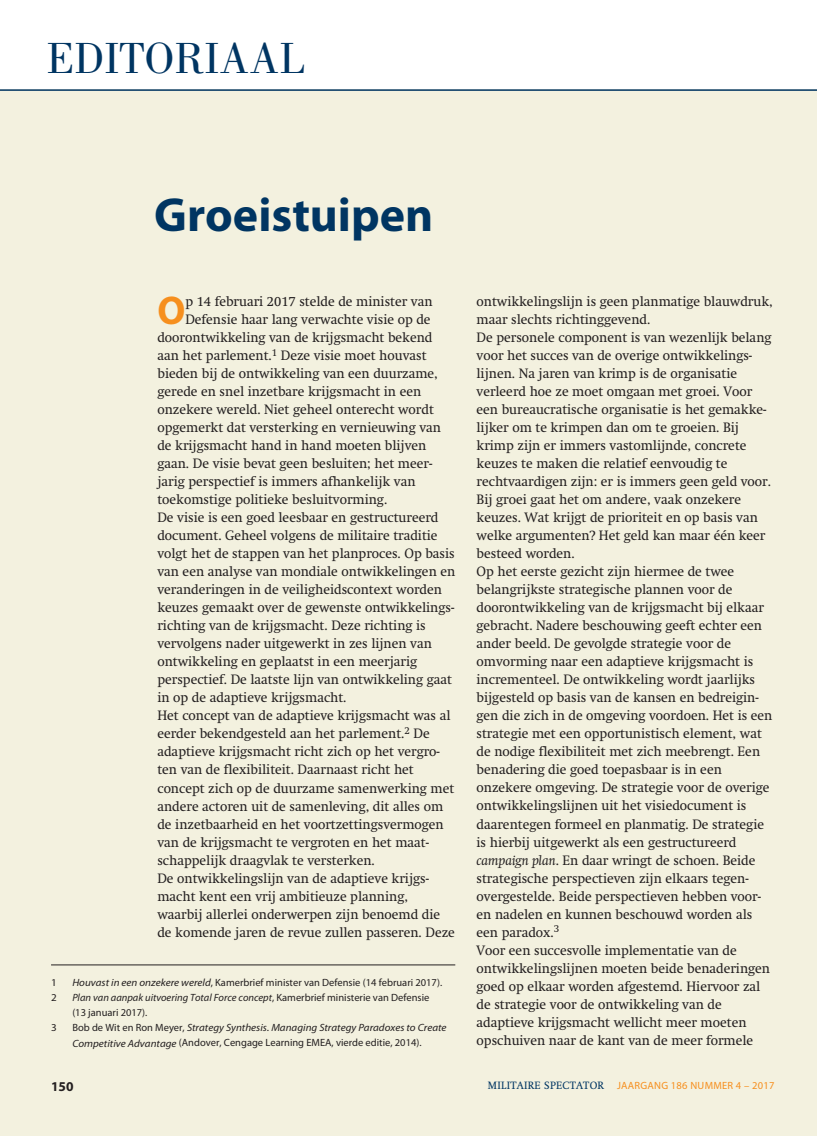
<style>
.page{position:relative;width:817px;height:1136px;background:#fff}
.page>*{position:absolute;margin:0;border:0;box-sizing:border-box;transform-origin:0 0}
.t1{font:700 48px "Myriad Pro";color:#003562}
.t2{font:45px "Bodoni";color:#003562}
.t3{font:700 40.2px "Myriad Pro";color:#f68f1e}
.t4{font:13.5px/18px "Swift";color:#231f20}
.t5{font:700 13.5px "Myriad Pro";color:#231f20}
.t6{font:10.5px/15px "Myriad Pro";color:#231f20}
.t7{font:italic 10.5px/15px "Myriad Pro";color:#231f20;scale:1.05 1}
.t8{font:10.5px "Myriad Pro";letter-spacing:.025em;color:#f68f1e}
.t9{font:10.5px "Myriad Pro";color:#231f20;scale:1.05 1}
.s1{font-style:italic}
.s2{font-style:normal}
.s3{font-family:"Swift";color:#003562}
</style>
<div class="page">
<hr style="left:816px;top:89px;width:1px;height:1046px;background:#f3f1df">
<div style="left:0;top:89px;width:816px;height:1046px;background:#f3f1df"></div>
<hr style="left:0;top:89px;width:816px;height:2px;background:#003562">
<hr style="left:51px;top:964px;width:404px;height:1px;background:#231f20">
<h2 class="t2" style="left:47px;top:33px;width:259px">EDITORIAAL</h2>
<h1 class="t1" style="left:154px;top:188px;width:280px">Groeistuipen</h1>
<h3 class="t3" style="left:157px;top:288px;width:29px">O</h3>
<p class="t4" style="left:185px;top:292px;width:248px">p 14 februari 2017 stelde de minister van</p>
<p class="t4" style="left:185px;top:310px;width:247px">Defensie haar lang verwachte visie op de</p>
<p class="t4" style="left:157px;top:328px;width:276px">doorontwikkeling van de krijgsmacht bekend</p>
<p class="t4" style="left:157px;top:346px;width:270px">aan het parlement.<sup>1</sup> Deze visie moet houvast</p>
<p class="t4" style="left:157px;top:364px;width:282px">bieden bij de ontwikkeling van een duurzame,</p>
<p class="t4" style="left:157px;top:382px;width:265px">gerede en snel inzetbare krijgsmacht in een</p>
<p class="t4" style="left:157px;top:400px;width:278px">onzekere wereld. Niet geheel onterecht wordt</p>
<p class="t4" style="left:157px;top:418px;width:285px">opgemerkt dat versterking en vernieuwing van</p>
<p class="t4" style="left:157px;top:436px;width:270px">de krijgsmacht hand in hand moeten blijven</p>
<p class="t4" style="left:157px;top:454px;width:276px">gaan. De visie bevat geen besluiten; het meer-</p>
<p class="t4" style="left:157px;top:472px;width:259px">jarig perspectief is immers afhankelijk van</p>
<p class="t4" style="left:157px;top:490px;width:231px">toekomstige politieke besluitvorming.</p>
<p class="t4" style="left:157px;top:508px;width:282px">De visie is een goed leesbaar en gestructureerd</p>
<p class="t4" style="left:157px;top:526px;width:281px">document. Geheel volgens de militaire traditie</p>
<p class="t4" style="left:157px;top:544px;width:299px">volgt het de stappen van het planproces. Op basis</p>
<p class="t4" style="left:157px;top:562px;width:299px">van een analyse van mondiale ontwikkelingen en</p>
<p class="t4" style="left:157px;top:580px;width:286px">veranderingen in de veiligheidscontext worden</p>
<p class="t4" style="left:157px;top:598px;width:298px">keuzes gemaakt over de gewenste ontwikkelings-</p>
<p class="t4" style="left:157px;top:616px;width:270px">richting van de krijgsmacht. Deze richting is</p>
<p class="t4" style="left:157px;top:634px;width:276px">vervolgens nader uitgewerkt in zes lijnen van</p>
<p class="t4" style="left:157px;top:652px;width:261px">ontwikkeling en geplaatst in een meerjarig</p>
<p class="t4" style="left:157px;top:670px;width:296px">perspectief. De laatste lijn van ontwikkeling gaat</p>
<p class="t4" style="left:157px;top:688px;width:191px">in op de adaptieve krijgsmacht.</p>
<p class="t4" style="left:157px;top:706px;width:294px">Het concept van de adaptieve krijgsmacht was al</p>
<p class="t4" style="left:157px;top:724px;width:274px">eerder bekendgesteld aan het parlement.<sup>2</sup> De</p>
<p class="t4" style="left:157px;top:742px;width:284px">adaptieve krijgsmacht richt zich op het vergro-</p>
<p class="t4" style="left:157px;top:760px;width:258px">ten van de flexibiliteit. Daarnaast richt het</p>
<p class="t4" style="left:157px;top:778px;width:298px">concept zich op de duurzame samenwerking met</p>
<p class="t4" style="left:157px;top:796px;width:287px">andere actoren uit de samenleving, dit alles om</p>
<p class="t4" style="left:157px;top:814px;width:288px">de inzetbaarheid en het voortzettingsvermogen</p>
<p class="t4" style="left:157px;top:832px;width:273px">van de krijgsmacht te vergroten en het maat-</p>
<p class="t4" style="left:157px;top:850px;width:219px">schappelijk draagvlak te versterken.</p>
<p class="t4" style="left:157px;top:868px;width:273px">De ontwikkelingslijn van de adaptieve krijgs-</p>
<p class="t4" style="left:157px;top:886px;width:252px">macht kent een vrij ambitieuze planning,</p>
<p class="t4" style="left:157px;top:904px;width:284px">waarbij allerlei onderwerpen zijn benoemd die</p>
<p class="t4" style="left:157px;top:922px;width:299px">de komende jaren de revue zullen passeren. Deze</p>
<p class="t9" style="left:51px;top:977px;width:7px">1</p>
<p class="t6" style="left:72px;top:975px;width:371px"><span class="s1">Houvast in een onzekere wereld</span>, Kamerbrief minister van Defensie (14 februari 2017).</p>
<p class="t9" style="left:51px;top:992px;width:7px">2</p>
<p class="t6" style="left:72px;top:990px;width:358px"><span class="s1">Plan van aanpak uitvoering Total Force concept</span>, Kamerbrief ministerie van Defensie (13 januari 2017).</p>
<p class="t9" style="left:51px;top:1022px;width:7px">3</p>
<p class="t7" style="left:72px;top:1020px;width:358px"><span class="s2">Bob de Wit en Ron Meyer,</span> Strategy Synthesis. Managing Strategy Paradoxes to Create<br>Competitive Advantage <span class="s2">(Andover, Cengage Learning EMEA, vierde editie, 2014).</span></p>
<p class="t4" style="left:476px;top:292px;width:298px">ontwikkelingslijn is geen planmatige blauwdruk, maar slechts richtinggevend.<br>De personele component is van wezenlijk belang voor het succes van de overige ontwikkelings&shy;lijnen. Na jaren van krimp is de organisatie verleerd hoe ze moet omgaan met groei. Voor een bureaucratische organisatie is het gemakke&shy;lijker om te krimpen dan om te groeien. Bij krimp zijn er immers vastomlijnde, concrete keuzes te maken die relatief eenvoudig te rechtvaardigen zijn: er is immers geen geld voor.<br>Bij groei gaat het om andere, vaak onzekere keuzes. Wat krijgt de prioriteit en op basis van welke argumenten? Het geld kan maar één keer besteed worden.<br>Op het eerste gezicht zijn hiermee de twee belangrijkste strategische plannen voor de doorontwikkeling van de krijgsmacht bij elkaar gebracht. Nadere beschouwing geeft echter een ander beeld. De gevolgde strategie voor de omvorming naar een adaptieve krijgsmacht is incrementeel. De ontwikkeling wordt jaarlijks bijgesteld op basis van de kansen en bedreigin&shy;gen die zich in de omgeving voordoen. Het is een strategie met een opportunistisch element, wat de nodige flexibiliteit met zich meebrengt. Een benadering die goed toepasbaar is in een onzekere omgeving. De strategie voor de overige ontwikkelingslijnen uit het visiedocument is daarentegen formeel en planmatig. De strategie is hierbij uitgewerkt als een gestructureerd <span class="s1">campaign plan</span>. En daar wringt de schoen. Beide strategische perspectieven zijn elkaars tegen&shy;overgestelde. Beide perspectieven hebben voor&shy;en nadelen en kunnen beschouwd worden als een paradox.<sup>3<br></sup>Voor een succesvolle implementatie van de ontwikkelingslijnen moeten beide benaderingen goed op elkaar worden afgestemd. Hiervoor zal de strategie voor de ontwikkeling van de adaptieve krijgsmacht wellicht meer moeten opschuiven naar de kant van de meer formele</p>
<p class="t5" style="left:51px;top:1078px;width:24px">150</p>
<p class="t8" style="left:488px;top:1079px;width:288px"><span class="s3">MILITAIRE SPECTATOR</span> JAARGANG 186 NUMMER 4 – 2017</p>
</div>
